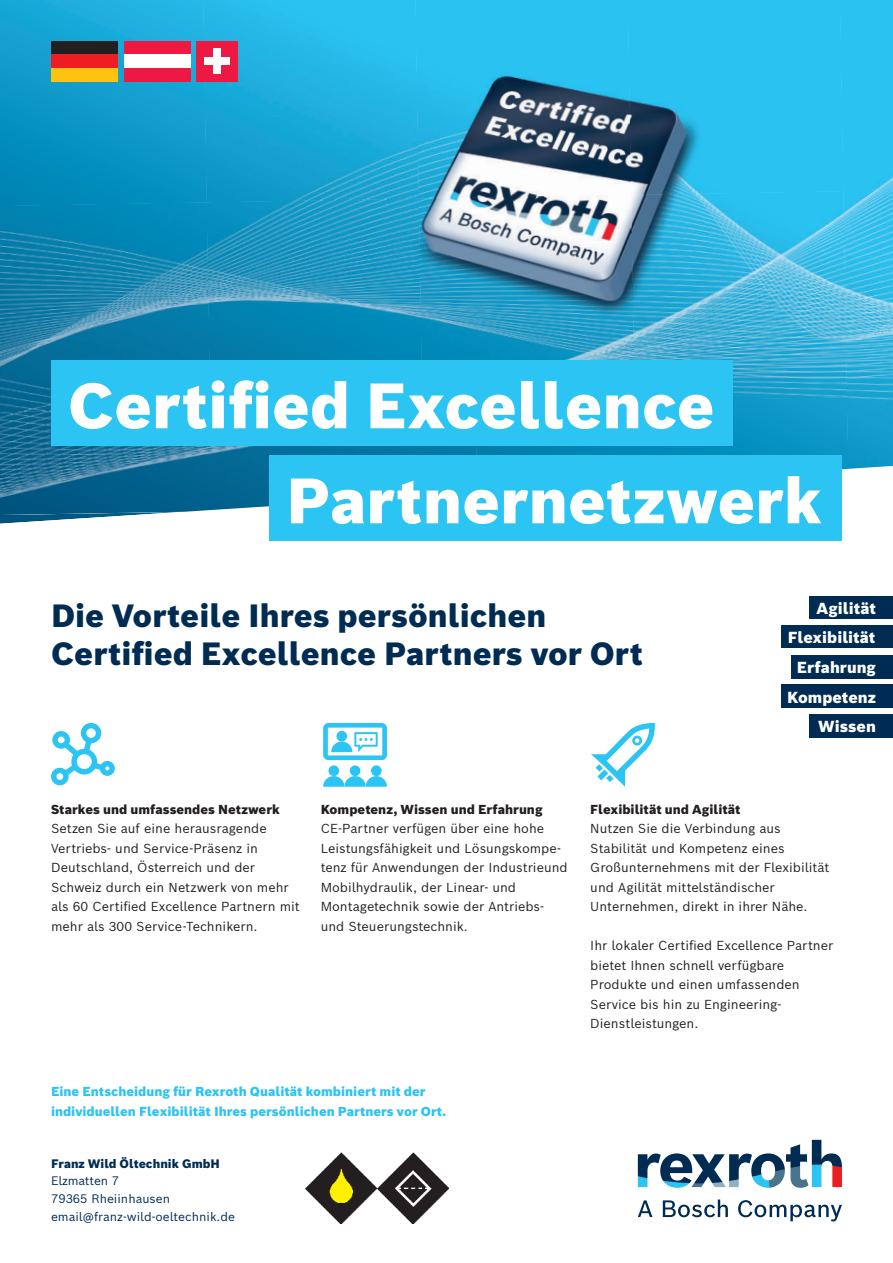
<style>
.page{position:relative;width:893px;height:1263px;background:#fff}
.page>*{position:absolute;margin:0;border:0;box-sizing:border-box;transform-origin:0 0}
.t1{font:900 62.7px "Bosch Sans";color:#fff}
.t2{font:900 31.5px/37.8px "Bosch Sans";color:#002c53}
.t3{font:900 15.6px/29.7px "Bosch Sans";color:#fff;text-align:right}
.t4{font:12.75px/19.5px "Bosch Sans";color:#231f20}
.t5{font:900 12.75px/19.5px "Bosch Sans";color:#2bc4f3}
.t6{font:900 12.75px "Bosch Sans";color:#231f20}
.t7{font:12px/17.9px "Bosch Sans";color:#002c53}
.t8{font:900 12px "Bosch Sans";color:#002c53}
</style>
<div class="page">
<svg style="left:0;top:515px;width:131px;height:9px"></svg>
<img style="left:0;top:0;width:203px;height:202px">
<img style="left:203px;top:0;width:212px;height:202px">
<img style="left:415px;top:0;width:213px;height:198px">
<img style="left:628px;top:0;width:212px;height:191px">
<img style="left:840px;top:0;width:53px;height:469px">
<img style="left:0;top:202px;width:206px;height:201px">
<img style="left:206px;top:198px;width:213px;height:163px">
<img style="left:419px;top:195px;width:212px;height:166px">
<img style="left:631px;top:191px;width:216px;height:206px">
<img style="left:0;top:403px;width:475px;height:112px">
<img style="left:475px;top:397px;width:373px;height:73px">
<svg style="left:51px;top:723px;width:64px;height:62px"></svg>
<svg style="left:591px;top:723px;width:64px;height:64px"></svg>
<div style="left:328px;top:765px;width:11px;height:11px;background:#2bc4f3;border-radius:50%"></div>
<div style="left:350px;top:765px;width:10px;height:11px;background:#2bc4f3;border-radius:50%"></div>
<div style="left:371px;top:765px;width:11px;height:11px;background:#2bc4f3;border-radius:50%"></div>
<svg style="left:323px;top:776px;width:64px;height:11px"></svg>
<svg style="left:323px;top:723px;width:64px;height:37px"></svg>
<svg style="left:638px;top:1200px;width:14px;height:17px"></svg>
<svg style="left:663px;top:1199px;width:65px;height:18px"></svg>
<svg style="left:738px;top:1200px;width:104px;height:21px"></svg>
<svg style="left:638px;top:1140px;width:204px;height:48px"></svg>
<div style="left:269px;top:456px;width:573px;height:85px;background:#2bc4f3"></div>
<div style="left:51px;top:361px;width:682px;height:85px;background:#2bc4f3"></div>
<div style="left:782px;top:685px;width:111px;height:23px;background:#002c53"></div>
<div style="left:810px;top:714px;width:83px;height:24px;background:#002c53"></div>
<div style="left:809px;top:596px;width:84px;height:23px;background:#002c53"></div>
<div style="left:791px;top:655px;width:102px;height:23px;background:#002c53"></div>
<div style="left:781px;top:625px;width:112px;height:23px;background:#002c53"></div>
<div style="left:51px;top:41px;width:67px;height:13px;background:#231f20"></div>
<div style="left:124px;top:41px;width:66px;height:13px;background:#ed1943"></div>
<div style="left:196px;top:41px;width:42px;height:41px;background:#ed1943"></div>
<div style="left:51px;top:54px;width:67px;height:14px;background:#ee1d23"></div>
<div style="left:124px;top:54px;width:66px;height:14px;background:#fff"></div>
<div style="left:51px;top:68px;width:67px;height:14px;background:#fec210"></div>
<div style="left:124px;top:68px;width:66px;height:14px;background:#ed1943"></div>
<div style="left:213px;top:48px;width:8px;height:26px;background:#fff"></div>
<div style="left:204px;top:57px;width:26px;height:8px;background:#fff"></div>
<img style="left:306px;top:1152px;width:142px;height:72px">
<h1 class="t1" style="left:68px;top:380px;width:648px">Certified Excellence</h1>
<h1 class="t1" style="left:286px;top:475px;width:538px">Partnernetzwerk</h1>
<h2 class="t2" style="left:51px;top:599px;width:593px">Die Vorteile Ihres persönlichen<br>Certified Excellence Partners vor Ort</h2>
<p class="t3" style="left:817px;top:594px;width:61px">Agilität</p>
<p class="t3" style="left:788px;top:623px;width:89px">Flexibilität</p>
<p class="t3" style="left:797px;top:653px;width:81px">Erfahrung</p>
<p class="t3" style="left:787px;top:683px;width:90px">Kompetenz<br>Wissen</p>
<p class="t6" style="left:51px;top:804px;width:230px">Starkes und umfassendes Netzwerk</p>
<p class="t4" style="left:51px;top:819px;width:250px">Setzen Sie auf eine herausragende Vertriebs- und Service-Präsenz in Deutschland, Österreich und der Schweiz durch ein Netzwerk von mehr als 60 Certified Excellence Partnern mit mehr als 300 Service-Technikern.</p>
<p class="t6" style="left:321px;top:804px;width:223px">Kompetenz, Wissen und Erfahrung</p>
<p class="t4" style="left:321px;top:819px;width:249px">CE-Partner verfügen über eine hohe Leistungsfähigkeit und Lösungskompe&shy;tenz für Anwendungen der Industrieund Mobilhydraulik, der Linear- und Montagetechnik sowie der Antriebs&shy;und Steuerungstechnik.</p>
<p class="t5" style="left:51px;top:1083px;width:397px">Eine Entscheidung für Rexroth Qualität kombiniert mit der individuellen Flexibilität Ihres persönlichen Partners vor Ort.</p>
<p class="t8" style="left:51px;top:1153px;width:170px">Franz Wild Öltechnik GmbH</p>
<p class="t7" style="left:51px;top:1171px;width:185px">Elzmatten 7<br>79365 Rheiinhausen email@franz-wild-oeltechnik.de</p>
<p class="t6" style="left:590px;top:804px;width:152px">Flexibilität und Agilität</p>
<p class="t4" style="left:590px;top:819px;width:241px">Nutzen Sie die Verbindung aus Stabilität und Kompetenz eines Großunternehmens mit der Flexibilität und Agilität mittelständischer Unternehmen, direkt in ihrer Nähe.</p>
<p class="t4" style="left:590px;top:936px;width:245px">Ihr lokaler Certified Excellence Partner bietet Ihnen schnell verfügbare<br>Produkte und einen umfassenden<br>Service bis hin zu Engineering-<br>Dienstleistungen.</p>
</div>
